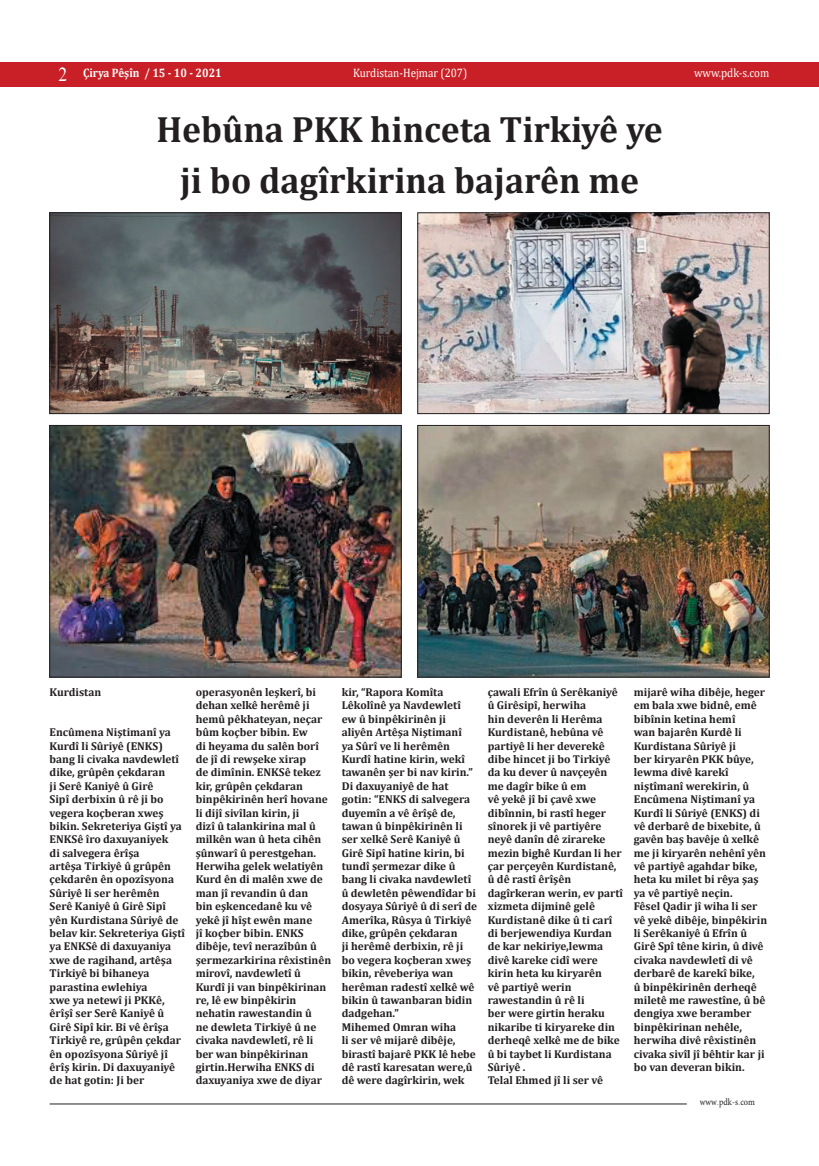
<style>
.page{position:relative;width:819px;height:1166px;background:#fff}
.page>*{position:absolute;margin:0;border:0;box-sizing:border-box;transform-origin:0 0}
.t1{font:700 36.75px/50.8px "Cambria";color:#231f20;text-align:center}
.t2{font:20.74px "PT Bold Heading";color:#fff;scale:.88 1}
.t3{font:12.25px "Cambria";color:#fff;scale:.9 1}
.t4{font:700 12.25px "Cambria";color:#fff;scale:.9 1}
.t5{font:700 11.38px/13.4px "Cambria";color:#231f20}
.t6{font:9.62px "Minion Pro";color:#231f20;scale:.86 1}
.s1{font-family:"PT Bold Heading"}
</style>
<div class="page">
<hr style="left:50px;top:1103px;width:636px;height:1px;background:#231f20">
<div style="left:0;top:62px;width:819px;height:25px;background:#c82026"></div>
<img style="left:419px;top:215px;width:348px;height:197px">
<div style="left:417px;top:213px;width:352px;height:201px;border:1px solid #231f20"></div>
<img style="left:419px;top:427px;width:348px;height:248px">
<div style="left:417px;top:425px;width:352px;height:252px;border:1px solid #231f20"></div>
<img style="left:52px;top:215px;width:347px;height:197px">
<div style="left:50px;top:213px;width:351px;height:201px;border:1px solid #231f20"></div>
<img style="left:52px;top:427px;width:347px;height:248px">
<div style="left:50px;top:425px;width:351px;height:252px;border:1px solid #231f20"></div>
<h2 class="t2" style="left:58px;top:62px;width:12px">2</h2>
<p class="t4" style="left:83px;top:64px;width:155px">Çirya Pêşîn / 15 - 10 - 2021</p>
<p class="t3" style="left:353px;top:65px;width:128px">Kurdistan-Hejmar (207)</p>
<h1 class="t1" style="left:156px;top:103px;width:508px">Hebûna PKK hinceta Tirkiyê ye ji bo dagîrkirina bajarên me</h1>
<p class="t3" style="left:694px;top:65px;width:85px">www.pdk .s- com</p>
<p class="t5" style="left:50px;top:685px;width:53px">Kurdistan</p>
<p class="t5" style="left:50px;top:725px;width:137px">Encûmena Niştimanî ya<br>Kurdî li Sûriyê (ENKS( bang li civaka navdewletî dike, grûpên çekdaran<br>ji Serê Kaniyê û Girê<br>Sipî derbixin û rê ji bo vegera koçberan xweş bikin. Sekreteriya Giştî ya<br>ENKSê îro daxuyaniyek<br>di salvegera êrîşa<br>artêşa Tirkiyê û grûpên çekdarên ên opozîsyona<br>Sûriyê li ser herêmên<br>Serê Kaniyê û Girê Sipî yên Kurdistana Sûriyê de belav kir. Sekreteriya Giştî ya ENKSê di daxuyaniya xwe de ragihand, artêşa<br>Tirkiyê bi bihaneya parastina ewlehiya<br>xwe ya netewî ji PKKê, êrîşî ser Serê Kaniyê û<br>Girê Sipî kir. Bi vê êrîşa<br>Tirkiyê re, grûpên çekdar ên opozîsyona Sûriyê jî êrîş kirin. Di daxuyaniyê de hat gotin Ji: ber</p>
<p class="t5" style="left:196px;top:685px;width:137px">operasyonên leşkerî, bi dehan xelkê herêmê ji hemû pêkhateyan, neçar bûm koçber bibin. Ew<br>di heyama du salên borî de jî di rewşeke xirap<br>de dimînin. ENKSê tekez kir, grûpên çekdaran binpêkirinên herî hovane li dijî sivîlan kirin ji,<br>dizî û talankirina mal û milkên wan û heta cihên şûnwarî û perestgehan.<br>Herwiha gelek welatiyên<br>Kurd ên di malên xwe de man jî revandin û dan<br>bin eşkencedanê ku vê yekê jî hîşt ewên mane<br>jî koçber bibin. ENKS dibêje, tevî nerazîbûn û şermezarkirina rêxistinên mirovî, navdewletî û<br>Kurdî ji van binpêkirinan re lê, ew binpêkirin nehatin rawestandin û<br>ne dewleta Tirkiyê û ne civaka navdewletî, rê li ber wan binpêkirinan girtin.Herwiha ENKS di daxuyaniya xwe de diyar</p>
<p class="t5" style="left:342px;top:685px;width:137px">kir “, Rapora Komîta<br>Lêkolînê ya Navdewletî ew û binpêkirinên ji aliyên Artêşa Niştimanî<br>ya Sûrî ve li herêmên<br>Kurdî hatine kirin, wekî tawanên şer bi nav kirin“.<br>Di daxuyaniyê de hat gotin “: ENKS di salvegera duyemîn a vê êrîşê de, tawan û binpêkirinên li ser xelkê Serê Kaniyê û<br>Girê Sipî hatine kirin, bi tundî şermezar dike û bang li civaka navdewletî û dewletên pêwendîdar bi dosyaya Sûriyê û di serî de<br>Amerîka, Rûsya û Tirkiyê dike, grûpên çekdaran<br>ji herêmê derbixin, rê ji bo vegera koçberan xweş bikin, rêveberiya wan herêman radestî xelkê wê bikin û tawanbaran bidin dadgehan“.<br>Mihemed Omran wiha<br>li ser vê mijarê dibêje, birastî bajarê PKK lê hebe dê rastî karesatan were û, dê were dagîrkirin, wek</p>
<p class="t5" style="left:487px;top:685px;width:137px">çawali Efrîn û Serêkaniyê û Girêsipî, herwiha<br>hin deverên li Herêma<br>Kurdistanê, hebûna vê partiyê li her deverekê dibe hincet ji bo Tirkiyê da ku dever û navçeyên me dagîr bike û em<br>vê yekê jî bi çavê xwe dibînnin, bi rastî heger sînorek ji vê partiyêre neyê danîn dê zirareke mezin bighê Kurdan li her çar perçeyên Kurdistanê, û dê rastî êrîşên dagîrkeran werin, ev partî xizmeta dijminê gelê<br>Kurdistanê dike tiû carî di berjewendiya Kurdan de kar nekiriye,lewma divê kareke cidî were kirin heta ku kiryarên<br>vê partiyê werin rawestandin û rê li<br>ber were girtin heraku nikaribe ti kiryareke din derheqê xelkê me de bike û bi taybet li Kurdistana<br>Sûriyê .<br>Telal Ehmed jî li ser vê</p>
<p class="t5" style="left:633px;top:685px;width:135px">mijarê wiha dibêje, heger em bala xwe bidnê, emê bibînin ketina hemî<br>wan bajarên Kurdê li<br>Kurdistana Sûriyê ji<br>ber kiryarên PKK bûye, lewma divê karekî niştîmanî werekirin û,<br>Encûmena Niştimanî ya<br>Kurdî li Sûriyê (ENKS) di vê derbarê de bixebite û, gavên baş bavêje û xelkê me ji kiryarên nehênî yên vê partiyê agahdar bike, heta ku milet bi rêya şaş ya vê partiyê neçin.<br>Fêsel Qadir jî wiha li ser vê yekê dibêje, binpêkirin li Serêkaniyê û Efrîn û<br>Girê Spî têne kirin û, divê civaka navdewletî di vê derbarê de karekî bike,<br>û binpêkirinên derheqê miletê me rawestîne û, bê dengiya xwe beramber binpêkirinan nehêle, herwiha divê rêxistinên civaka sivîl jî bêhtir kar ji bo van deveran bikin.</p>
<p class="t6" style="left:699px;top:1096px;width:66px">www<span class="s1">.</span>pdk <span class="s1">.</span>s- com</p>
</div>
